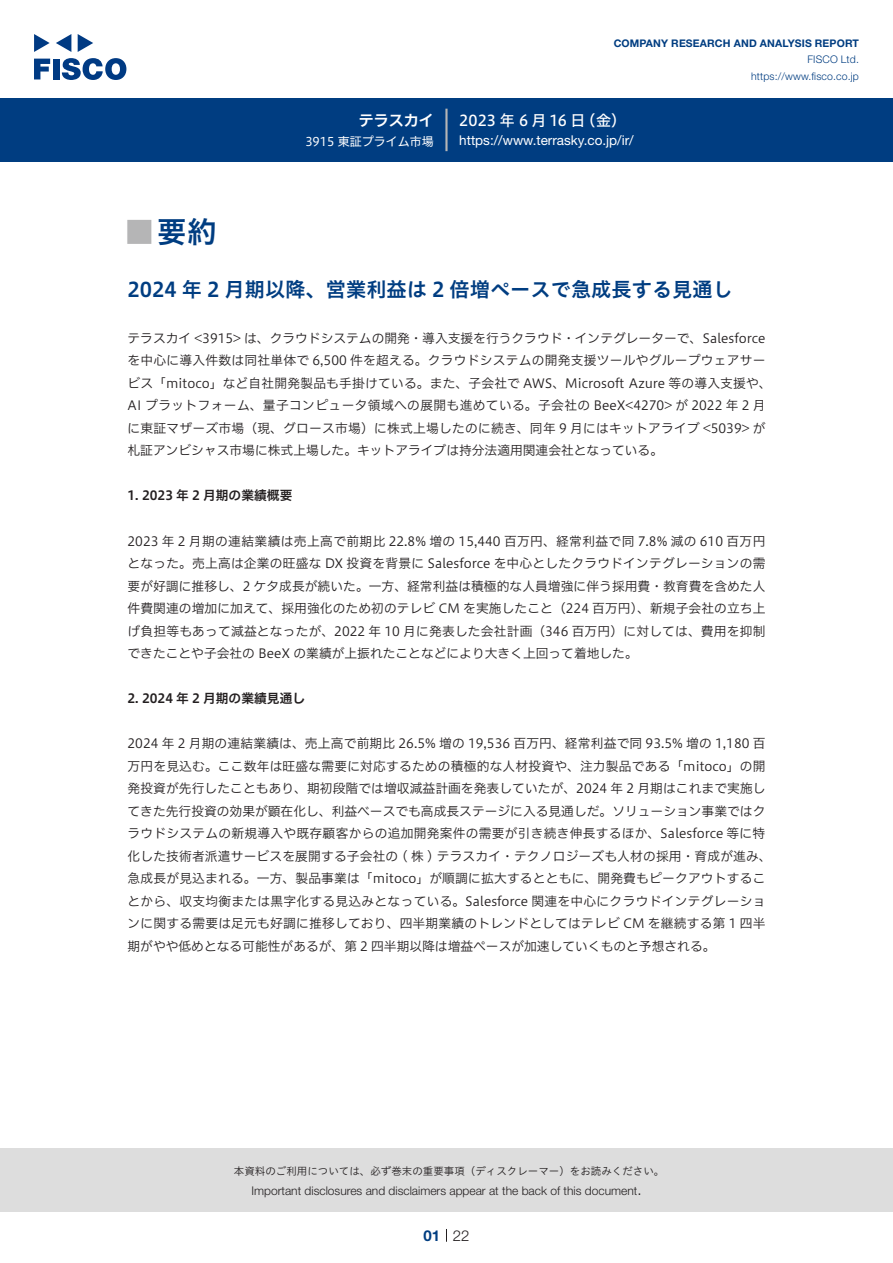
<style>
.page{position:relative;width:893px;height:1263px;background:#fff}
.page>*{position:absolute;margin:0;border:0;box-sizing:border-box;transform-origin:0 0}
.t1{font:30px "Hiragino UD Sans Std N W6";color:#003d81}
.t2{font:24px "Hiragino UD Sans Std N W6";color:#b5b5b6}
.t3{font:20.25px "Hiragino UD Sans Std W6";color:#003d81}
.t4{font:15px "Hiragino UD Sans F Std N W5";letter-spacing:.005em;color:#fff}
.t5{font:15px "Hiragino UD Sans F Std N W6";color:#fff}
.t6{font:300 15px "Helvetica Neue LT Std";color:#231f20}
.t7{font:700 15px "Helvetica Neue LT Std";color:#003d81}
.t8{font:13.5px "Helvetica Neue LT Std";color:#fff}
.t9{font:12.75px/22.5px "Hiragino UD Sans F Std N W3";letter-spacing:.01em;color:#231f20}
.t10{font:12.75px "Hiragino UD Sans F Std N W6";color:#231f20}
.t11{font:300 12px "Helvetica Neue LT Std";color:#231f20}
.t12{font:12px "Hiragino UD Sans F Std N W4";color:#fff}
.t13{font:10.5px "Hiragino UD Sans Std W3";color:#231f20}
.t14{font:700 10.5px "Helvetica Neue LT Std";letter-spacing:.015em;color:#003d81}
.t15{font:300 10.5px/16.5px "Helvetica Neue LT Std";letter-spacing:.015em;color:#003d81;text-align:right}
</style>
<div class="page">
<div style="left:0;top:1148px;width:893px;height:64px;background:#ddd"></div>
<svg style="left:34px;top:59px;width:16px;height:20px"></svg>
<div style="left:53px;top:59px;width:6px;height:20px;background:#003a83"></div>
<svg style="left:62px;top:58px;width:64px;height:22px"></svg>
<svg style="left:34px;top:34px;width:16px;height:18px"></svg>
<svg style="left:78px;top:34px;width:15px;height:18px"></svg>
<svg style="left:56px;top:34px;width:15px;height:18px"></svg>
<div style="left:0;top:98px;width:893px;height:64px;background:#003d81"></div>
<hr style="left:445px;top:109px;width:3px;height:42px;background:#b5b5b6">
<svg style="left:446px;top:1229px;width:1px;height:13px"></svg>
<p class="t5" style="left:359px;top:109px;width:77px">テラスカイ</p>
<p class="t12" style="left:305px;top:132px;width:130px">3915 東証プライム市場</p>
<p class="t14" style="left:614px;top:37px;width:247px">COMPANY RESEARCH AND ANALYSIS REPORT</p>
<p class="t15" style="left:751px;top:51px;width:109px">FISCO Ltd. https://www.fisco.co j p.</p>
<p class="t4" style="left:581px;top:109px;width:47px">（金(</p>
<p class="t4" style="left:459px;top:109px;width:128px">2023 年 6 月 16 日</p>
<p class="t8" style="left:459px;top:132px;width:176px">https://www.terrasky. c o j p. /i r/</p>
<h1 class="t1" style="left:157px;top:209px;width:61px">要約</h1>
<h2 class="t2" style="left:128px;top:213px;width:25px">█</h2>
<h3 class="t3" style="left:128px;top:274px;width:607px">2024 年 2 月期以降、営業利益は 2 倍増ペースで急成長する見通し</h3>
<p class="t9" style="left:128px;top:326px;width:646px">テラスカイ &lt;3915&gt; は、クラウドシステムの開発・導入支援を行うクラウド・インテグレーターで、Salesforceを中心に導入件数は同社単体で 6,500 件を超える。クラウドシステムの開発支援ツールやグループウェアサービス「mitoco」など自社開発製品も手掛けている。また、子会社で AWS、Microsoft Azure 等の導入支援や、AI プラットフォーム、量子コンピュータ領域への展開も進めている。子会社の BeeX&lt;4270&gt; が 2022 年 2 月に東証マザーズ市場（現、グロース市場）に株式上場したのに続き、同年 9 月にはキットアライブ &lt;5039&gt; が札証アンビシャス市場に株式上場した。キットアライブは持分法適用関連会社となっている。</p>
<p class="t10" style="left:128px;top:486px;width:166px">1. 2023 年 2 月期の業績概要</p>
<p class="t9" style="left:128px;top:529px;width:639px;text-align:justify">2023 年 2 月期の連結業績は売上高で前期比 22.8% 増の 15,440 百万円、経常利益で同 7.8% 減の 610 百万円となった。売上高は企業の旺盛な DX 投資を背景に Salesforce を中心としたクラウドインテグレーションの需要が好調に推移し、2 ケタ成長が続いた。一方、経常利益は積極的な人員増強に伴う採用費・教育費を含めた人件費関連の増加に加えて、採用強化のため初のテレビ CM を実施したこと（224 百万円）、新規子会社の立ち上げ負担等もあって減益となったが、2022 年 10 月に発表した会社計画（346 百万円）に対しては、費用を抑制できたことや子会社の BeeX の業績が上振れたことなどにより大きく上回って着地した。</p>
<p class="t10" style="left:128px;top:688px;width:179px">2. 2024 年 2 月期の業績見通し</p>
<p class="t9" style="left:128px;top:731px;width:646px">2024 年 2 月期の連結業績は、売上高で前期比 26.5% 増の 19,536 百万円、経常利益で同 93.5% 増の 1,180 百万円を見込む。ここ数年は旺盛な需要に対応するための積極的な人材投資や、注力製品である「mitoco」の開発投資が先行したこともあり、期初段階では増収減益計画を発表していたが、2024 年 2 月期はこれまで実施してきた先行投資の効果が顕在化し、利益ベースでも高成長ステージに入る見通しだ。ソリューション事業ではクラウドシステムの新規導入や既存顧客からの追加開発案件の需要が引き続き伸長するほか、Salesforce 等に特化した技術者派遣サービスを展開する子会社の ( 株 ) テラスカイ・テクノロジーズも人材の採用・育成が進み、急成長が見込まれる。一方、製品事業は「mitoco」が順調に拡大するとともに、開発費もピークアウトすることから、収支均衡または黒字化する見込みとなっている。Salesforce 関連を中心にクラウドインテグレーションに関する需要は足元も好調に推移しており、四半期業績のトレンドとしてはテレビ CM を継続する第 1 四半期がやや低めとなる可能性があるが、第 2 四半期以降は増益ペースが加速していくものと予想される。</p>
<p class="t13" style="left:234px;top:1163px;width:432px">本資料のご利用については、必ず巻末の重要事項（ディスクレーマー）をお読みください。</p>
<p class="t6" style="left:637px;top:1180px;width:6px">.</p>
<p class="t11" style="left:251px;top:1183px;width:387px">Important disclosures and disclaimers appear at the back of this document</p>
<p class="t7" style="left:423px;top:1226px;width:18px">01</p>
<p class="t6" style="left:453px;top:1226px;width:18px">22</p>
</div>
